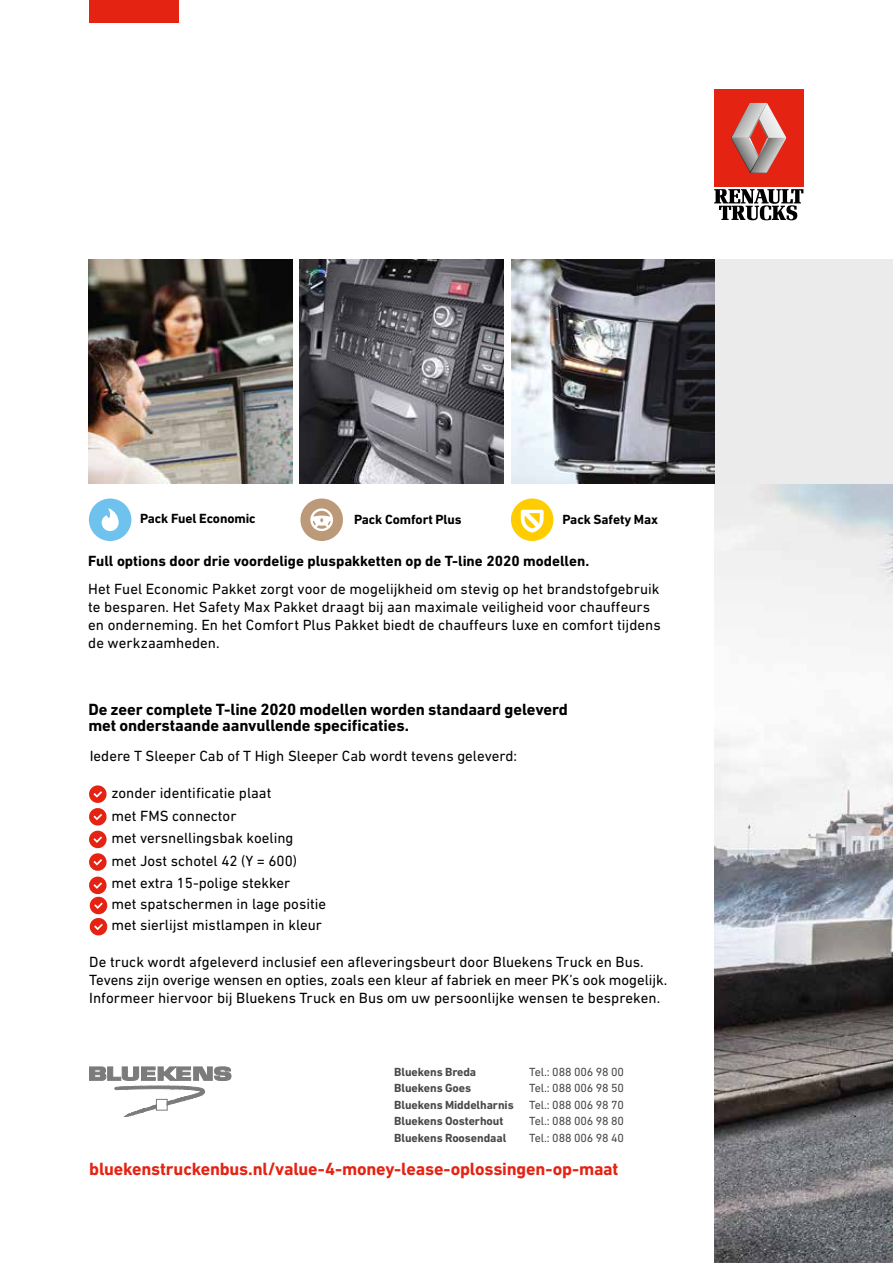
<style>
.page{position:relative;width:893px;height:1263px;background:#fff}
.page>*{position:absolute;margin:0;border:0;box-sizing:border-box;transform-origin:0 0}
.t1{font:700 18px "DIN Next LT Pro";letter-spacing:-.01em;color:#e42313}
.t2{font:700 16.5px/16.5px "DIN Next LT Pro";letter-spacing:-.005em;color:#000}
.t3{font:15px/18px "DIN Next LT Pro";color:#000}
.t4{font:700 15px "DIN Next LT Pro";color:#000}
.t5{font:700 13.5px "DIN Next LT Pro";letter-spacing:-.005em;color:#000}
.t6{font:700 12px "DIN Next LT Pro";letter-spacing:-.005em;color:#474949}
.t7{font:12px "DIN Next LT Pro";letter-spacing:-.005em;color:#474949}
</style>
<div class="page">
<img style="left:714px;top:484px;width:179px;height:779px">
<div style="left:89px;top:0;width:89px;height:23px;background:#e42313"></div>
<div style="left:714px;top:90px;width:89px;height:97px;background:#e42313"></div>
<svg style="left:714px;top:189px;width:89px;height:31px"></svg>
<svg style="left:731px;top:103px;width:55px;height:70px"></svg>
<div style="left:714px;top:259px;width:179px;height:225px;background:#ebebeb"></div>
<img style="left:300px;top:259px;width:203px;height:225px">
<img style="left:511px;top:259px;width:203px;height:225px">
<img style="left:89px;top:259px;width:203px;height:225px">
<svg style="left:89px;top:785px;width:18px;height:40px"></svg>
<svg style="left:89px;top:831px;width:18px;height:40px"></svg>
<svg style="left:89px;top:877px;width:18px;height:58px"></svg>
<div style="left:89px;top:498px;width:42px;height:43px;background:#70c2ee;border-radius:50%"></div>
<svg style="left:102px;top:508px;width:17px;height:23px"></svg>
<div style="left:300px;top:498px;width:43px;height:43px;background:#bc9979;border-radius:50%"></div>
<svg style="left:310px;top:508px;width:23px;height:23px"></svg>
<div style="left:511px;top:498px;width:42px;height:43px;background:#fc0;border-radius:50%"></div>
<svg style="left:521px;top:510px;width:23px;height:23px"></svg>
<svg style="left:89px;top:1067px;width:142px;height:50px"></svg>
<p class="t5" style="left:140px;top:511px;width:117px">Pack Fuel Economic</p>
<p class="t5" style="left:354px;top:511px;width:109px">Pack Comfort Plus</p>
<p class="t5" style="left:563px;top:511px;width:97px">Pack Safety Max</p>
<p class="t4" style="left:88px;top:552px;width:502px">Full options door drie voordelige pluspakketten op de T-line 2020 modellen.</p>
<p class="t3" style="left:88px;top:579px;width:574px">Het Fuel Economic Pakket zorgt voor de mogelijkheid om stevig op het brandstofgebruik te besparen. Het Safety Max Pakket draagt bij aan maximale veiligheid voor chauffeurs en onderneming. En het Comfort Plus Pakket biedt de chauffeurs luxe en comfort tijdens de werkzaamheden.</p>
<p class="t2" style="left:88px;top:701px;width:481px">De zeer complete T-line 2020 modellen worden standaard geleverd met onderstaande aanvullende specificaties.</p>
<p class="t3" style="left:90px;top:746px;width:429px">Iedere T Sleeper Cab of T High Sleeper Cab wordt tevens geleverd:</p>
<p class="t3" style="left:111px;top:781px;width:187px;line-height:22.5px">zonder identificatie plaat met FMS connector<br>met versnellingsbak koeling met Jost schotel 42 (Y = 600) met extra 15-polige stekker</p>
<p class="t3" style="left:111px;top:893px;width:216px;line-height:21px">met spatschermen in lage positie met sierlijst mistlampen in kleur</p>
<p class="t3" style="left:89px;top:952px;width:579px">De truck wordt afgeleverd inclusief een afleveringsbeurt door Bluekens Truck en Bus.<br>Tevens zijn overige wensen en opties, zoals een kleur af fabriek en meer PK’s ook mogelijk.<br>Informeer hiervoor bij Bluekens Truck en Bus om uw persoonlijke wensen te bespreken.</p>
<p class="t6" style="left:394px;top:1064px;width:83px">Bluekens Breda</p>
<p class="t7" style="left:529px;top:1064px;width:96px">Tel.: 088 006 98 00</p>
<p class="t6" style="left:394px;top:1081px;width:78px">Bluekens Goes</p>
<p class="t7" style="left:529px;top:1081px;width:96px">Tel.: 088 006 98 50</p>
<p class="t6" style="left:394px;top:1097px;width:121px">Bluekens Middelharnis</p>
<p class="t7" style="left:529px;top:1097px;width:96px">Tel.: 088 006 98 70</p>
<p class="t6" style="left:394px;top:1114px;width:111px">Bluekens Oosterhout</p>
<p class="t7" style="left:529px;top:1114px;width:96px">Tel.: 088 006 98 80</p>
<p class="t6" style="left:394px;top:1130px;width:114px">Bluekens Roosendaal</p>
<p class="t7" style="left:529px;top:1130px;width:96px">Tel.: 088 006 98 40</p>
<p class="t1" style="left:89px;top:1158px;width:531px">bluekenstruckenbus.nl/value-4-money-lease-oplossingen-op-maat</p>
</div>
